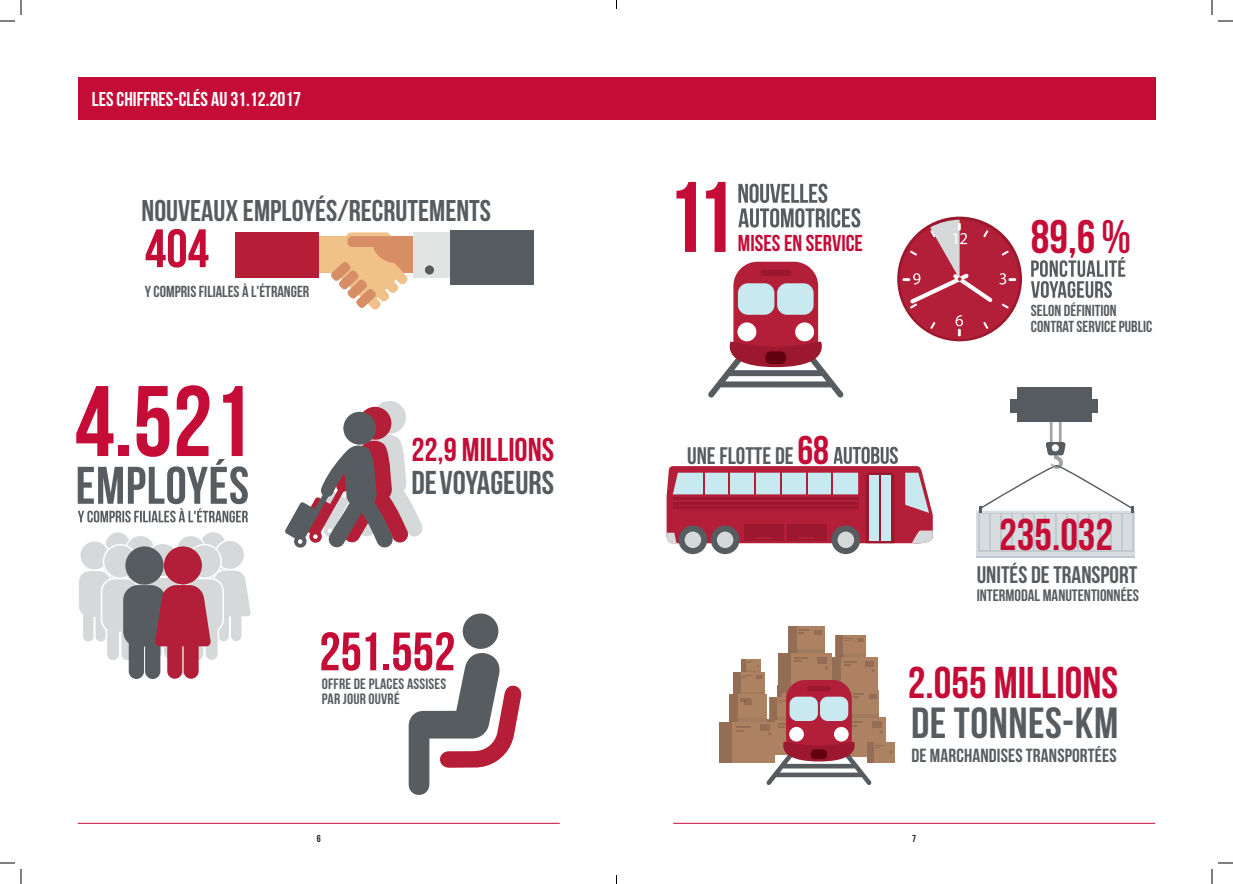
<style>
.page{position:relative;width:1233px;height:884px;background:#fff}
.page>*{position:absolute;margin:0;border:0;box-sizing:border-box;transform-origin:0 0}
.t1{font:100px "Bebas Neue";color:#c40c37}
.t2{font:54px "Bebas Neue";color:#c40c37}
.t3{font:700 47px "Bebas Neue";color:#c40c37}
.t4{font:700 44.5px "Bebas Neue";color:#c40c37}
.t5{font:700 43.6px "Bebas Neue";letter-spacing:.01em;color:#575c60}
.t6{font:700 33px "Bebas Neue";color:#c40c37}
.t7{font:700 33px "Bebas Neue";color:#575c60}
.t8{font:30px "Bebas Neue";color:#575c60}
.t9{font:24px "Bebas Neue";color:#575c60}
.t10{font:700 24px "Bebas Neue";color:#575c60}
.t11{font:700 23px "Bebas Neue";color:#c40c37}
.t12{font:700 20px "Bebas Neue";color:#fff}
.t13{font:700 19px "Bebas Neue";letter-spacing:.005em;color:#575c60}
.t14{font:16.5px "Bebas Neue";color:#575c60}
.t15{font:700 16px/16px "Bebas Neue";color:#575c60}
.t16{font:700 15px/15px "Bebas Neue";letter-spacing:.01em;color:#575c60}
.t17{font:700 10px "Bebas Neue";color:#231f20}
.s1{font-size:40px;color:#c40c37}
</style>
<div class="page">
<hr style="left:78px;top:823px;width:482px;height:1px;background:#c40c37">
<hr style="left:673px;top:823px;width:482px;height:1px;background:#c40c37">
<div style="left:319px;top:236px;width:147px;height:37px;background:#d78e64"></div>
<svg style="left:276px;top:232px;width:132px;height:77px"></svg>
<div style="left:235px;top:232px;width:84px;height:45px;background:#b61e37"></div>
<div style="left:413px;top:232px;width:120px;height:46px;background:#e2e3e3"></div>
<div style="left:451px;top:230px;width:82px;height:55px;background:#575c60"></div>
<div style="left:425px;top:265px;width:9px;height:10px;background:#575c60;border-radius:50%"></div>
<svg style="left:708px;top:262px;width:135px;height:136px"></svg>
<div style="left:738px;top:283px;width:36px;height:32px;background:#c8e9f0;border-radius:10px"></div>
<div style="left:777px;top:283px;width:36px;height:32px;background:#c8e9f0;border-radius:10px"></div>
<div style="left:765px;top:351px;width:21px;height:13px;background:#630010;border-radius:6px"></div>
<div style="left:760px;top:270px;width:31px;height:6px;background:#9b182e;border-radius:3px"></div>
<div style="left:737px;top:322px;width:19px;height:19px;background:#fff;border-radius:50%"></div>
<div style="left:795px;top:322px;width:19px;height:19px;background:#fff;border-radius:50%"></div>
<div style="left:463px;top:613px;width:35px;height:36px;background:#575c60;border-radius:50%"></div>
<svg style="left:409px;top:644px;width:112px;height:151px"></svg>
<div style="left:678px;top:525px;width:29px;height:29px;background:#575c60;border-radius:50%"></div>
<svg style="left:684px;top:532px;width:17px;height:16px"></svg>
<div style="left:711px;top:525px;width:28px;height:29px;background:#575c60;border-radius:50%"></div>
<svg style="left:717px;top:532px;width:16px;height:16px"></svg>
<div style="left:831px;top:525px;width:29px;height:29px;background:#575c60;border-radius:50%"></div>
<svg style="left:837px;top:532px;width:17px;height:16px"></svg>
<svg style="left:666px;top:447px;width:266px;height:98px"></svg>
<div style="left:78px;top:78px;width:1077px;height:42px;background:#c40c37"></div>
<svg style="left:79px;top:532px;width:172px;height:147px"></svg>
<svg style="left:78px;top:459px;width:170px;height:63px"></svg>
<svg style="left:738px;top:184px;width:122px;height:44px"></svg>
<div style="left:373px;top:401px;width:33px;height:33px;background:#d6d9da;border-radius:50%"></div>
<div style="left:359px;top:407px;width:32px;height:33px;background:#b31f38;border-radius:50%"></div>
<div style="left:343px;top:412px;width:33px;height:33px;background:#575c60;border-radius:50%"></div>
<svg style="left:285px;top:434px;width:138px;height:114px"></svg>
<svg style="left:900px;top:220px;width:119px;height:119px"></svg>
<svg style="left:1031px;top:257px;width:94px;height:41px"></svg>
<div style="left:832px;top:717px;width:54px;height:39px;background:#ad8263"></div>
<div style="left:835px;top:635px;width:31px;height:22px;background:#ad8263"></div>
<div style="left:835px;top:635px;width:7px;height:22px;background:#936e54"></div>
<svg style="left:844px;top:638px;width:19px;height:4px"></svg>
<hr style="left:842px;top:655px;width:24px;height:2px;background:#000">
<div style="left:778px;top:653px;width:54px;height:39px;background:#ad8263"></div>
<div style="left:778px;top:653px;width:12px;height:39px;background:#936e54"></div>
<div style="left:788px;top:626px;width:36px;height:27px;background:#ad8263"></div>
<div style="left:788px;top:626px;width:8px;height:27px;background:#936e54"></div>
<svg style="left:798px;top:630px;width:23px;height:4px"></svg>
<hr style="left:796px;top:650px;width:28px;height:3px;background:#000">
<div style="left:733px;top:672px;width:7px;height:23px;background:#936e54"></div>
<div style="left:719px;top:722px;width:55px;height:40px;background:#ad8263"></div>
<div style="left:719px;top:722px;width:13px;height:40px;background:#936e54"></div>
<div style="left:729px;top:695px;width:9px;height:27px;background:#936e54"></div>
<div style="left:867px;top:742px;width:28px;height:20px;background:#ad8263"></div>
<svg style="left:736px;top:657px;width:147px;height:128px"></svg>
<div style="left:789px;top:697px;width:29px;height:24px;background:#c8e9f0;border-radius:8px"></div>
<div style="left:820px;top:697px;width:28px;height:24px;background:#c8e9f0;border-radius:8px"></div>
<div style="left:810px;top:749px;width:17px;height:10px;background:#630010;border-radius:4px"></div>
<div style="left:807px;top:686px;width:24px;height:5px;background:#9b182e;border-radius:2px"></div>
<div style="left:789px;top:727px;width:15px;height:14px;background:#fff;border-radius:50%"></div>
<div style="left:834px;top:727px;width:14px;height:14px;background:#fff;border-radius:50%"></div>
<div style="left:1010px;top:400px;width:87px;height:13px;background:#565b5f"></div>
<div style="left:976px;top:510px;width:159px;height:47px;background:linear-gradient(to right,#d7dce0,#d7dce0)"></div>
<div style="left:978px;top:513px;width:155px;height:38px;background:#c0c9cb"></div>
<div style="left:979px;top:514px;width:153px;height:36px;background:#d7dce0"></div>
<hr style="left:976px;top:510px;width:159px;height:1px;background:#f2faf9">
<hr style="left:976px;top:556px;width:159px;height:1px;background:#c0c9cb">
<hr style="left:1022px;top:513px;width:1px;height:38px;background:#c0c9cb">
<hr style="left:1033px;top:513px;width:1px;height:38px;background:#c0c9cb">
<hr style="left:1000px;top:513px;width:1px;height:38px;background:#c0c9cb">
<hr style="left:1011px;top:513px;width:1px;height:38px;background:#c0c9cb">
<hr style="left:989px;top:513px;width:1px;height:38px;background:#c0c9cb">
<hr style="left:1044px;top:513px;width:1px;height:38px;background:#c0c9cb">
<hr style="left:1055px;top:513px;width:1px;height:38px;background:#c0c9cb">
<hr style="left:1066px;top:513px;width:1px;height:38px;background:#c0c9cb">
<hr style="left:1077px;top:513px;width:1px;height:38px;background:#c0c9cb">
<hr style="left:1088px;top:513px;width:1px;height:38px;background:#c0c9cb">
<hr style="left:1099px;top:513px;width:1px;height:38px;background:#c0c9cb">
<hr style="left:1110px;top:513px;width:1px;height:38px;background:#c0c9cb">
<hr style="left:1121px;top:513px;width:1px;height:38px;background:#c0c9cb">
<svg style="left:978px;top:404px;width:155px;height:109px"></svg>
<div style="left:1017px;top:388px;width:74px;height:34px;background:#565b5f"></div>
<svg style="left:1218px;top:20px;width:15px;height:2px"></svg>
<svg style="left:1218px;top:862px;width:15px;height:2px"></svg>
<svg style="left:0;top:0;width:22px;height:22px"></svg>
<svg style="left:0;top:862px;width:22px;height:22px"></svg>
<svg style="left:1211px;top:0;width:1px;height:15px"></svg>
<svg style="left:1211px;top:869px;width:1px;height:15px"></svg>
<p class="t12" style="left:92px;top:88px;width:211px">LES CHIFFRES-CLÉS AU 31.12.2017</p>
<h3 class="t8" style="left:141px;top:194px;width:351px">NOUVEAUX EMPLOYÉS/RECRUTEMENTS</h3>
<h2 class="t2" style="left:145px;top:219px;width:66px">404</h2>
<p class="t15" style="left:145px;top:283px;width:166px">Y COMPRIS FILIALES À L'ÉTRANGER</p>
<h1 class="t1" style="left:75px;top:367px;width:179px">4.521</h1>
<h3 class="t6" style="left:411px;top:431px;width:144px">22,9 MILLIONS</h3>
<h3 class="t7" style="left:411px;top:464px;width:144px">DE VOYAGEURS</h3>
<h2 class="t2" style="left:319px;top:622px;width:138px">251.552</h2>
<p class="t16" style="left:322px;top:676px;width:126px">OFFRE DE PLACES ASSISES<br>PAR JOUR OUVRÉ</p>
<h1 class="t1" style="left:665px;top:163px;width:71px">11</h1>
<h3 class="t11" style="left:738px;top:230px;width:127px">MISES EN SERVICE</h3>
<h3 class="t10" style="left:687px;top:443px;width:143px">UNE FLOTTE DE<span class="s1">68</span></h3>
<h3 class="t3" style="left:1031px;top:211px;width:101px">89,6%</h3>
<p class="t15" style="left:1031px;top:302px;width:123px">SELON DÉFINITION<br>CONTRAT SERVICE PUBLIC</p>
<h3 class="t4" style="left:999px;top:510px;width:116px">235.032</h3>
<h3 class="t9" style="left:976px;top:562px;width:162px">UNITÉS DE TRANSPORT</h3>
<p class="t14" style="left:976px;top:586px;width:164px">INTERMODAL MANUTENTIONNÉES</p>
<h3 class="t4" style="left:908px;top:658px;width:212px">2.055 MILLIONS</h3>
<h3 class="t5" style="left:911px;top:699px;width:209px">DE TONNES-KM</h3>
<p class="t13" style="left:911px;top:745px;width:207px">DE MARCHANDISES TRANSPORTÉES</p>
<p class="t17" style="left:317px;top:833px;width:5px">6</p>
<p class="t17" style="left:912px;top:833px;width:5px">7</p>
</div>
